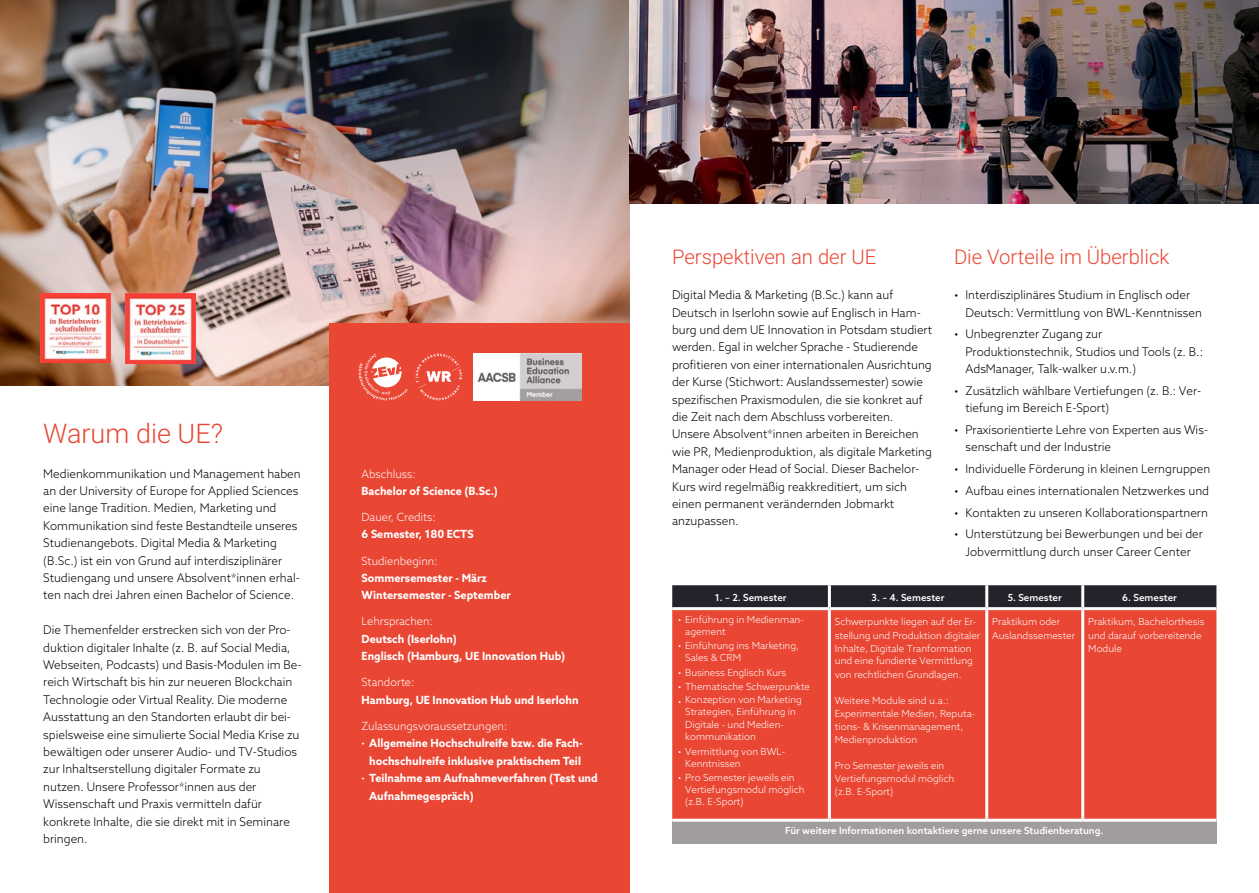
<style>
.page{position:relative;width:1259px;height:893px;background:#fff}
.page>*{position:absolute;margin:0;border:0;box-sizing:border-box;transform-origin:0 0}
.t1{font:300 27px "Heebo";color:#e94734}
.t2{font:300 20.25px "Heebo";color:#e94734}
.t3{font:300 12px/17.4px "Azo Sans";color:#000}
.t4{font:700 11.25px/17.4px "Azo Sans";color:#fff}
.t5{font:300 11.25px "Azo Sans";color:#fff}
.t6{font:300 9.75px/13px "Azo Sans";color:#fff}
.t7{font:500 9.75px "Azo Sans";color:#fff}
</style>
<div class="page">
<img style="left:0;top:0;width:629px;height:385px">
<div style="left:329px;top:323px;width:300px;height:570px;background:#e94734"></div>
<img style="left:41px;top:294px;width:69px;height:69px">
<img style="left:125px;top:293px;width:70px;height:70px">
<img style="left:473px;top:354px;width:109px;height:46px">
<svg style="left:415px;top:354px;width:47px;height:46px"></svg>
<svg style="left:359px;top:354px;width:48px;height:46px"></svg>
<img style="left:629px;top:0;width:630px;height:203px">
<div style="left:672px;top:585px;width:544px;height:22px;background:#24232c"></div>
<div style="left:672px;top:610px;width:544px;height:209px;background:#e94734"></div>
<div style="left:672px;top:820px;width:544px;height:24px;background:#a19d9f"></div>
<hr style="left:828px;top:610px;width:3px;height:209px;background:#fff">
<hr style="left:672px;top:819px;width:157px;height:3px;background:#fff">
<hr style="left:829px;top:819px;width:157px;height:3px;background:#fff">
<hr style="left:986px;top:819px;width:96px;height:3px;background:#fff">
<hr style="left:1082px;top:819px;width:134px;height:3px;background:#fff">
<hr style="left:985px;top:610px;width:3px;height:209px;background:#fff">
<hr style="left:1081px;top:610px;width:3px;height:209px;background:#fff">
<hr style="left:828px;top:585px;width:3px;height:22px;background:#fff">
<hr style="left:985px;top:585px;width:3px;height:22px;background:#fff">
<hr style="left:1081px;top:585px;width:3px;height:22px;background:#fff">
<h1 class="t1" style="left:43px;top:414px;width:181px">Warum die UE?</h1>
<p class="t3" style="left:43px;top:464px;width:259px">Medienkommunikation und Management haben an der University of Europe for Applied Sciences eine lange Tradition. Medien, Marketing und Kommunikation sind feste Bestandteile unseres Studienangebots. Digital Media &amp; Marketing (B.Sc.) ist ein von Grund auf interdisziplinärer Studiengang und unsere Absolvent*innen erhal&shy;ten nach drei Jahren einen Bachelor of Science.</p>
<p class="t3" style="left:43px;top:621px;width:260px">Die Themenfelder erstrecken sich von der Pro&shy;duktion digitaler Inhalte (z. B. auf Social Media, Webseiten, Podcasts) und Basis-Modulen im Be&shy;reich Wirtschaft bis hin zur neueren Blockchain Technologie oder Virtual Reality. Die moderne Ausstattung an den Standorten erlaubt dir bei&shy;spielsweise eine simulierte Social Media Krise zu bewältigen oder unserer Audio- und TV-Studios zur Inhaltserstellung digitaler Formate zu nutzen. Unsere Professor*innen aus der Wissenschaft und Praxis vermitteln dafür konkrete Inhalte, die sie direkt mit in Seminare bringen.</p>
<p class="t5" style="left:361px;top:466px;width:56px">Abschluss:</p>
<p class="t4" style="left:361px;top:482px;width:138px">Bachelor of Science (B.Sc.)</p>
<p class="t5" style="left:361px;top:510px;width:76px">Dauer, Credits:</p>
<p class="t4" style="left:361px;top:526px;width:114px">6 Semester, 180 ECTS</p>
<p class="t5" style="left:361px;top:553px;width:77px">Studienbeginn:</p>
<p class="t4" style="left:361px;top:569px;width:151px">Sommersemester - März<br>Wintersemester - September</p>
<p class="t5" style="left:361px;top:614px;width:73px">Lehrsprachen:</p>
<p class="t4" style="left:361px;top:630px;width:205px">Deutsch (Iserlohn)<br>Englisch (Hamburg, UE Innovation Hub)</p>
<p class="t5" style="left:361px;top:675px;width:54px">Standorte:</p>
<p class="t4" style="left:361px;top:691px;width:218px">Hamburg, UE Innovation Hub und Iserlohn</p>
<p class="t5" style="left:361px;top:719px;width:147px">Zulassungsvoraussetzungen:</p>
<p class="t4" style="left:361px;top:734px;width:223px">· Allgemeine Hochschulreife bzw. die Fach-</p>
<p class="t4" style="left:369px;top:752px;width:213px">hochschulreife inklusive praktischem Teil</p>
<p class="t4" style="left:361px;top:769px;width:238px">· Teilnahme am Aufnahmeverfahren (Test und</p>
<p class="t4" style="left:369px;top:787px;width:106px">Aufnahmegespräch)</p>
<h2 class="t2" style="left:672px;top:243px;width:206px">Perspektiven an der UE</h2>
<p class="t3" style="left:672px;top:286px;width:262px">Digital Media &amp; Marketing (B.Sc.) kann auf Deutsch in Iserlohn sowie auf Englisch in Ham&shy;burg und dem UE Innovation in Potsdam studiert werden. Egal in welcher Sprache - Studierende profitieren von einer internationalen Ausrichtung der Kurse (Stichwort: Auslandssemester) sowie spezifischen Praxismodulen, die sie konkret auf die Zeit nach dem Abschluss vorbereiten.<br>Unsere Absolvent*innen arbeiten in Bereichen wie PR, Medienproduktion, als digitale Marketing Manager oder Head of Social. Dieser Bachelor-Kurs wird regelmäßig reakkreditiert, um sich einen permanent verändernden Jobmarkt anzupassen.</p>
<h2 class="t2" style="left:954px;top:243px;width:217px">Die Vorteile im Überblick</h2>
<p class="t3" style="left:965px;top:286px;width:238px;text-indent:-11px">• Interdisziplinäres Studium in Englisch oder<br>Deutsch: Vermittlung von BWL-Kenntnissen</p>
<p class="t3" style="left:965px;top:325px;width:239px;text-indent:-11px">• Unbegrenzter Zugang zur<br>Produktionstechnik, Studios und Tools (z. B.:<br>AdsManager, Talk-walker u.v.m.)</p>
<p class="t3" style="left:965px;top:382px;width:237px;text-indent:-11px">• Zusätzlich wählbare Vertiefungen (z. B.: Ver&shy;tiefung im Bereich E-Sport)</p>
<p class="t3" style="left:965px;top:421px;width:244px;text-indent:-11px">• Praxisorientierte Lehre von Experten aus Wis&shy;senschaft und der Industrie</p>
<p class="t3" style="left:954px;top:460px;width:258px">• Individuelle Förderung in kleinen Lerngruppen</p>
<p class="t3" style="left:954px;top:482px;width:257px">• Aufbau eines internationalen Netzwerkes und</p>
<p class="t3" style="left:954px;top:504px;width:255px">• Kontakten zu unseren Kollaborationspartnern</p>
<p class="t3" style="left:954px;top:525px;width:250px;text-align:center">• Unterstützung bei Bewerbungen und bei der<br>Jobvermittlung durch unser Career Center</p>
<p class="t7" style="left:715px;top:591px;width:73px">1. – 2. Semester</p>
<p class="t7" style="left:871px;top:591px;width:74px">3. – 4. Semester</p>
<p class="t7" style="left:1007px;top:591px;width:56px">5. Semester</p>
<p class="t7" style="left:1122px;top:591px;width:56px">6. Semester</p>
<p class="t6" style="left:685px;top:613px;width:120px;line-height:11.7px;text-indent:-7px">• Einführung in Medienman&shy;agement</p>
<p class="t6" style="left:685px;top:640px;width:115px;line-height:11.7px;text-indent:-7px">• Einführung ins Marketing,<br>Sales &amp; CRM</p>
<p class="t6" style="left:678px;top:666px;width:110px">• Business Englisch Kurs</p>
<p class="t6" style="left:678px;top:679px;width:134px;line-height:14.9px">• Thematische Schwerpunkte •</p>
<p class="t6" style="left:835px;top:615px;width:147px">Schwerpunkte liegen auf der Er&shy;stellung und Produktion digitaler<br>Inhalte, Digitale Tranformation und eine fundierte Vermittlung von rechtlichen Grundlagen.</p>
<p class="t6" style="left:835px;top:694px;width:142px">Weitere Module sind u.a.:<br>Experimentale Medien, Reputa&shy;tions- &amp; Krisenmanagement,<br>Medienproduktion</p>
<p class="t6" style="left:835px;top:759px;width:121px">Pro Semester jeweils ein<br>Vertiefungsmodul möglich (z.B. E-Sport)</p>
<p class="t6" style="left:992px;top:615px;width:84px">Praktikum oder<br>Auslandssemester</p>
<p class="t6" style="left:1088px;top:615px;width:118px">Praktikum, Bachelorthesis und darauf vorbereitende<br>Module</p>
<p class="t6" style="left:685px;top:693px;width:118px;line-height:12.5px">Konzeption von Marketing<br>Strategien, Einführung in<br>Digitale - und Medien&shy;kommunikation</p>
<p class="t6" style="left:685px;top:745px;width:101px;line-height:11.7px;text-indent:-7px">• Vermittlung von BWL-<br>Kenntnissen</p>
<p class="t6" style="left:685px;top:772px;width:121px;line-height:11.7px;text-indent:-7px">• Pro Semester jeweils ein<br>Vertiefungsmodul möglich (z.B. E-Sport)</p>
<p class="t7" style="left:785px;top:824px;width:320px">Für weitere Informationen kontaktiere gerne unsere Studienberatung.</p>
</div>
